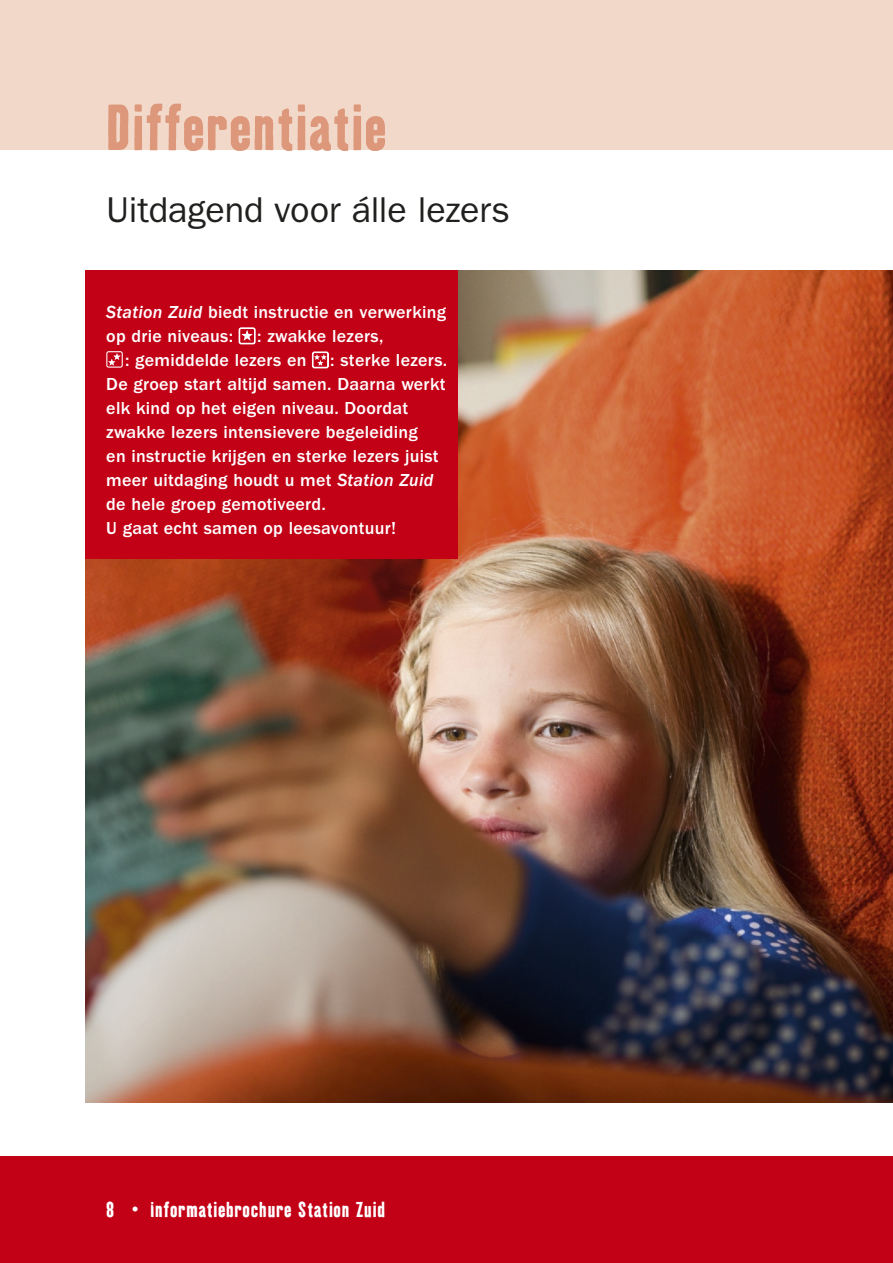
<style>
.page{position:relative;width:893px;height:1263px;background:#fff}
.page>*{position:absolute;margin:0;border:0;box-sizing:border-box;transform-origin:0 0}
.t1{font:63px "Kipp OT No One";letter-spacing:.03em;color:#dd977b}
.t2{font:36px "ITC Franklin Gothic Std";letter-spacing:-.005em;color:#20201e}
.t3{font:21px "Kipp OT No One";letter-spacing:.05em;color:#fff}
.t4{font:500 18px/24px "ITC Franklin Gothic Std";letter-spacing:.015em;color:#fff}
.s1{font-family:"ITC Franklin Gothic Std Med It";font-weight:400}
</style>
<div class="page">
<img style="left:85px;top:270px;width:808px;height:832px">
<div style="left:85px;top:270px;width:372px;height:288px;background:#c20016"></div>
<div style="left:0;top:1157px;width:893px;height:106px;background:#c20016"></div>
<div style="left:0;top:0;width:893px;height:150px;background:#f2d8c9"></div>
<svg style="left:239px;top:327px;width:17px;height:17px"></svg>
<svg style="left:106px;top:351px;width:17px;height:17px"></svg>
<svg style="left:312px;top:351px;width:17px;height:17px"></svg>
<h1 class="t1" style="left:106px;top:89px;width:281px">Differentiatie</h1>
<h2 class="t2" style="left:106px;top:189px;width:405px">Uitdagend voor álle lezers</h2>
<p class="t4" style="left:106px;top:300px;width:341px"><span class="s1">Station Zuid</span> biedt instructie en verwerking op drie niveaus:</p>
<p class="t4" style="left:125px;top:324px;width:260px;text-indent:132px">: zwakke lezers, : gemiddelde lezers en</p>
<p class="t4" style="left:106px;top:348px;width:342px;text-indent:224px">: sterke lezers.<br>De groep start altijd samen. Daarna werkt elk kind op het eigen niveau. Doordat zwakke lezers intensievere begeleiding<br>en instructie krijgen en sterke lezers juist meer uitdaging houdt u met <span class="s1">Station Zuid </span>de hele groep gemotiveerd.<br>U gaat echt samen op leesavontuur!</p>
<p class="t3" style="left:106px;top:1196px;width:280px">8 • Informatiebrochure Station Zuid</p>
</div>
